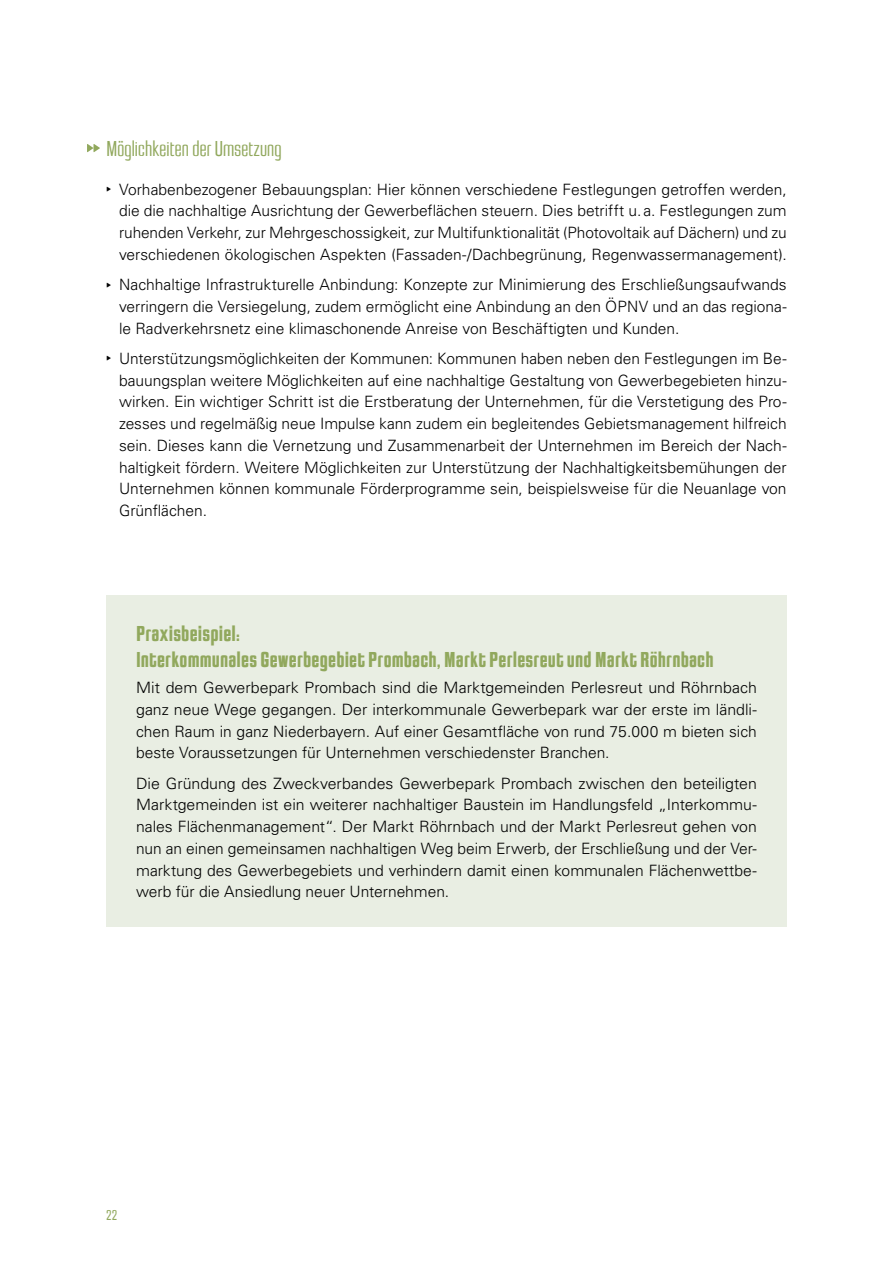
<style>
.page{position:relative;width:893px;height:1263px;background:#fff}
.page>*{position:absolute;margin:0;border:0;box-sizing:border-box;transform-origin:0 0}
.t1{font:700 22.5px/26.2px "Jay Gothic URW";letter-spacing:.01em;color:#91a85d}
.t2{font:300 22.5px "Jay Gothic URW";letter-spacing:.005em;color:#91a85d}
.t3{font:300 15.6px/21.8px "Univers LT";letter-spacing:-.005em;color:#000;text-align:justify}
.t4{font:300 15px "Jay Gothic URW";color:#91a85d}
.s1{font-family:"Entypo";font-weight:400}
</style>
<div class="page">
<div style="left:106px;top:595px;width:681px;height:332px;background:#e9eee3"></div>
<svg style="left:87px;top:144px;width:13px;height:8px"></svg>
<h3 class="t2" style="left:107px;top:136px;width:177px">Möglichkeiten der Umsetzung</h3>
<p class="t3" style="left:119px;top:178px;width:669px;text-indent:-13px"><span class="s1">{</span> Vorhabenbezogener Bebauungsplan: Hier können verschiedene Festlegungen getroffen werden, die die nachhaltige Ausrichtung der Gewerbeflächen steuern. Dies betrifft u.a. Festlegungen zum ruhenden Verkehr, zur Mehrgeschossigkeit, zur Multifunktionalität (Photovoltaik auf Dächern) und zu verschiedenen ökologischen Aspekten (Fassaden-/Dachbegrünung, Regenwassermanagement).</p>
<p class="t3" style="left:119px;top:274px;width:669px;text-indent:-13px"><span class="s1">{</span> Nachhaltige Infrastrukturelle Anbindung: Konzepte zur Minimierung des Erschließungsaufwands verringern die Versiegelung, zudem ermöglicht eine Anbindung an den ÖPNV und an das regiona&shy;le Radverkehrsnetz eine klimaschonende Anreise von Beschäftigten und Kunden.</p>
<p class="t3" style="left:119px;top:348px;width:669px;text-indent:-13px"><span class="s1">{</span> Unterstützungsmöglichkeiten der Kommunen: Kommunen haben neben den Festlegungen im Be&shy;bauungsplan weitere Möglichkeiten auf eine nachhaltige Gestaltung von Gewerbegebieten hinzu&shy;wirken. Ein wichtiger Schritt ist die Erstberatung der Unternehmen, für die Verstetigung des Pro&shy;zesses und regelmäßig neue Impulse kann zudem ein begleitendes Gebietsmanagement hilfreich sein. Dieses kann die Vernetzung und Zusammenarbeit der Unternehmen im Bereich der Nach&shy;haltigkeit fördern. Weitere Möglichkeiten zur Unterstützung der Nachhaltigkeitsbemühungen der Unternehmen können kommunale Förderprogramme sein, beispielsweise für die Neuanlage von Grünflächen.</p>
<h3 class="t1" style="left:136px;top:621px;width:579px">Praxisbeispiel:<br>Interkommunales Gewerbegebiet Prombach, Markt Perlesreut und Markt Röhrnbach</h3>
<p class="t3" style="left:136px;top:677px;width:622px">Mit dem Gewerbepark Prombach sind die Marktgemeinden Perlesreut und Röhrnbach ganz neue Wege gegangen. Der interkommunale Gewerbepark war der erste im ländli&shy;chen Raum in ganz Niederbayern. Auf einer Gesamtfläche von rund 75.000 m bieten sich beste Voraussetzungen für Unternehmen verschiedenster Branchen.</p>
<p class="t3" style="left:136px;top:772px;width:622px">Die Gründung des Zweckverbandes Gewerbepark Prombach zwischen den beteiligten Marktgemeinden ist ein weiterer nachhaltiger Baustein im Handlungsfeld „Interkommu&shy;nales Flächenmanagement“. Der Markt Röhrnbach und der Markt Perlesreut gehen von nun an einen gemeinsamen nachhaltigen Weg beim Erwerb, der Erschließung und der Ver&shy;marktung des Gewerbegebiets und verhindern damit einen kommunalen Flächenwettbe&shy;werb für die Ansiedlung neuer Unternehmen.</p>
<p class="t4" style="left:106px;top:1207px;width:13px">22</p>
</div>
